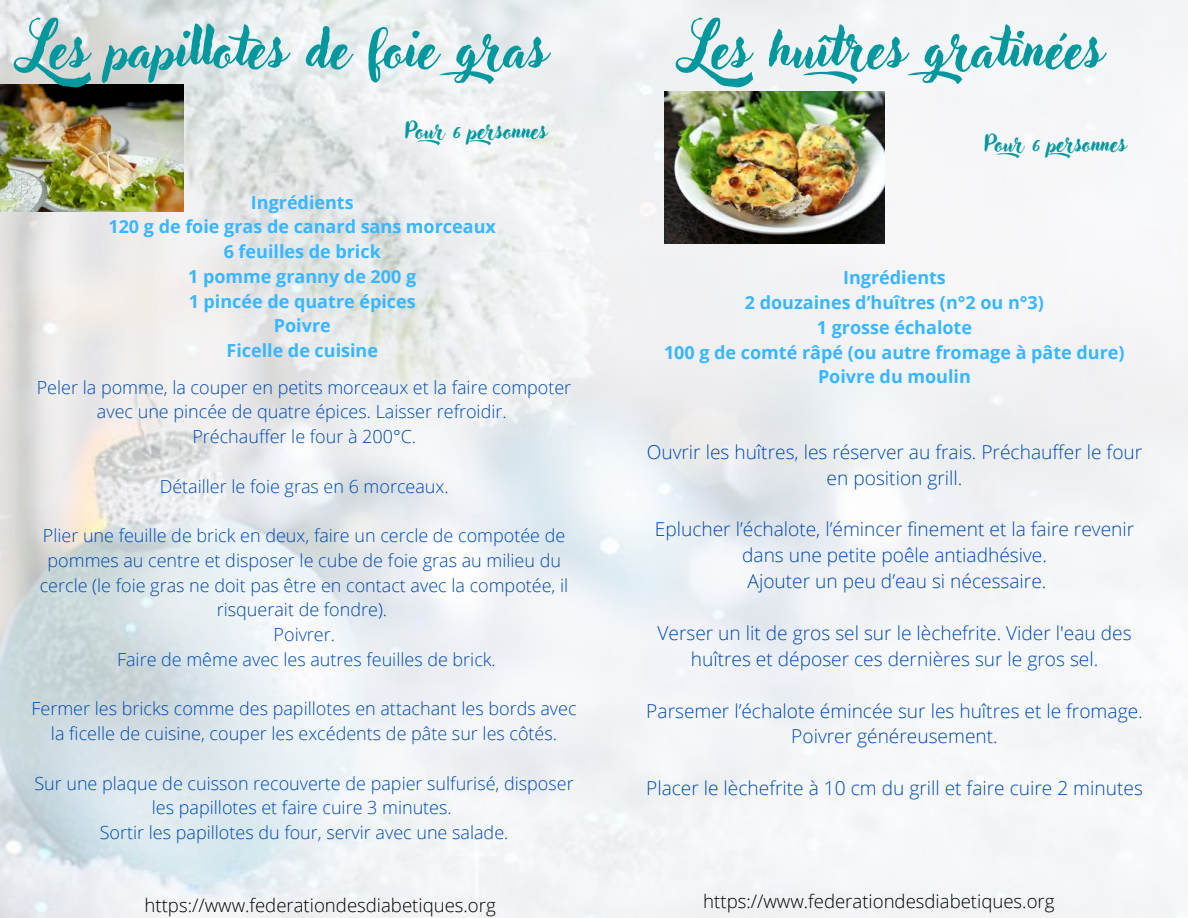
<style>
.page{position:relative;width:1188px;height:918px;background:#fff}
.page>*{position:absolute;margin:0;border:0;box-sizing:border-box;transform-origin:0 0}
.t1{font:54px "Adlery Pro Swash";color:#03989e}
.t2{font:22.5px "Adlery Pro Swash";color:#03989e}
.t3{font:300 19.2px/25.8px "Open Sans";color:#004aad;text-align:center}
.t4{font:300 18.6px "Open Sans";color:#000}
.t5{font:300 18px/24.8px "Open Sans";color:#004aad;text-align:center}
.t6{font:700 18px/24.8px "Open Sans";color:#38b6ff;text-align:center}
</style>
<div class="page">
<img style="left:0;top:0;width:1188px;height:918px">
<img style="left:0;top:85px;width:184px;height:127px">
<img style="left:664px;top:92px;width:221px;height:152px">
<h1 class="t1" style="left:24px;top:23px;width:526px">Les papillotes de foie gras</h1>
<p class="t2" style="left:404px;top:120px;width:144px">Pour6 personnes</p>
<p class="t6" style="left:108px;top:189px;width:389px">Ingrédients<br>120 g de foie gras de canard sans morceaux<br>6 feuilles de brick<br>1 pomme granny de 200 g<br>1 pincée de quatre épices<br>Poivre<br>Ficelle de cuisine</p>
<p class="t5" style="left:37px;top:374px;width:536px">Peler la pomme, la couper en petits morceaux et la faire compoter avec une pincée de quatre épices. Laisser refroidir.<br>Préchauffer le four à 200°C.</p>
<p class="t5" style="left:160px;top:473px;width:291px">Détailler le foie gras en 6 morceaux.</p>
<p class="t5" style="left:40px;top:523px;width:530px">Plier une feuille de brick en deux, faire un cercle de compotée de pommes au centre et disposer le cube de foie gras au milieu du cercle (le foie gras ne doit pas être en contact avec la compotée, il risquerait de fondre).<br>Poivrer.<br>Faire de même avec les autres feuilles de brick.</p>
<p class="t5" style="left:31px;top:696px;width:547px">Fermer les bricks comme des papillotes en attachant les bords avec la ficelle de cuisine, couper les excédents de pâte sur les côtés.</p>
<p class="t5" style="left:34px;top:770px;width:541px">Sur une plaque de cuisson recouverte de papier sulfurisé, disposer les papillotes et faire cuire 3 minutes.<br>Sortir les papillotes du four, servir avec une salade.</p>
<h1 class="t1" style="left:686px;top:23px;width:418px">Les huîtres gratinées</h1>
<p class="t2" style="left:984px;top:133px;width:144px">Pour6 personnes</p>
<p class="t6" style="left:664px;top:265px;width:462px">Ingrédients<br>2 douzaines d’huîtres (n°2 ou n°3)<br>1 grosse échalote<br>100 g de comté râpé (ou autre fromage à pâte dure)<br>Poivre du moulin</p>
<p class="t3" style="left:647px;top:438px;width:497px">Ouvrir les huîtres, les réserver au frais. Préchauffer le four en position grill.</p>
<p class="t3" style="left:655px;top:516px;width:481px">Eplucher l’échalote, l’émincer finement et la faire revenir dans une petite poêle antiadhésive.<br>Ajouter un peu d’eau si nécessaire.</p>
<p class="t3" style="left:657px;top:620px;width:476px">Verser un lit de gros sel sur le lèchefrite. Vider l'eau des huîtres et déposer ces dernières sur le gros sel.</p>
<p class="t3" style="left:646px;top:697px;width:498px">Parsemer l’échalote émincée sur les huîtres et le fromage.<br>Poivrer généreusement.</p>
<p class="t3" style="left:646px;top:775px;width:498px">Placer le lèchefrite à 10 cm du grill et faire cuire 2 minutes</p>
<p class="t4" style="left:145px;top:892px;width:353px">https://www.federationdesdiabetiques.org</p>
<p class="t4" style="left:703px;top:888px;width:353px">https://www.federationdesdiabetiques.org</p>
</div>
